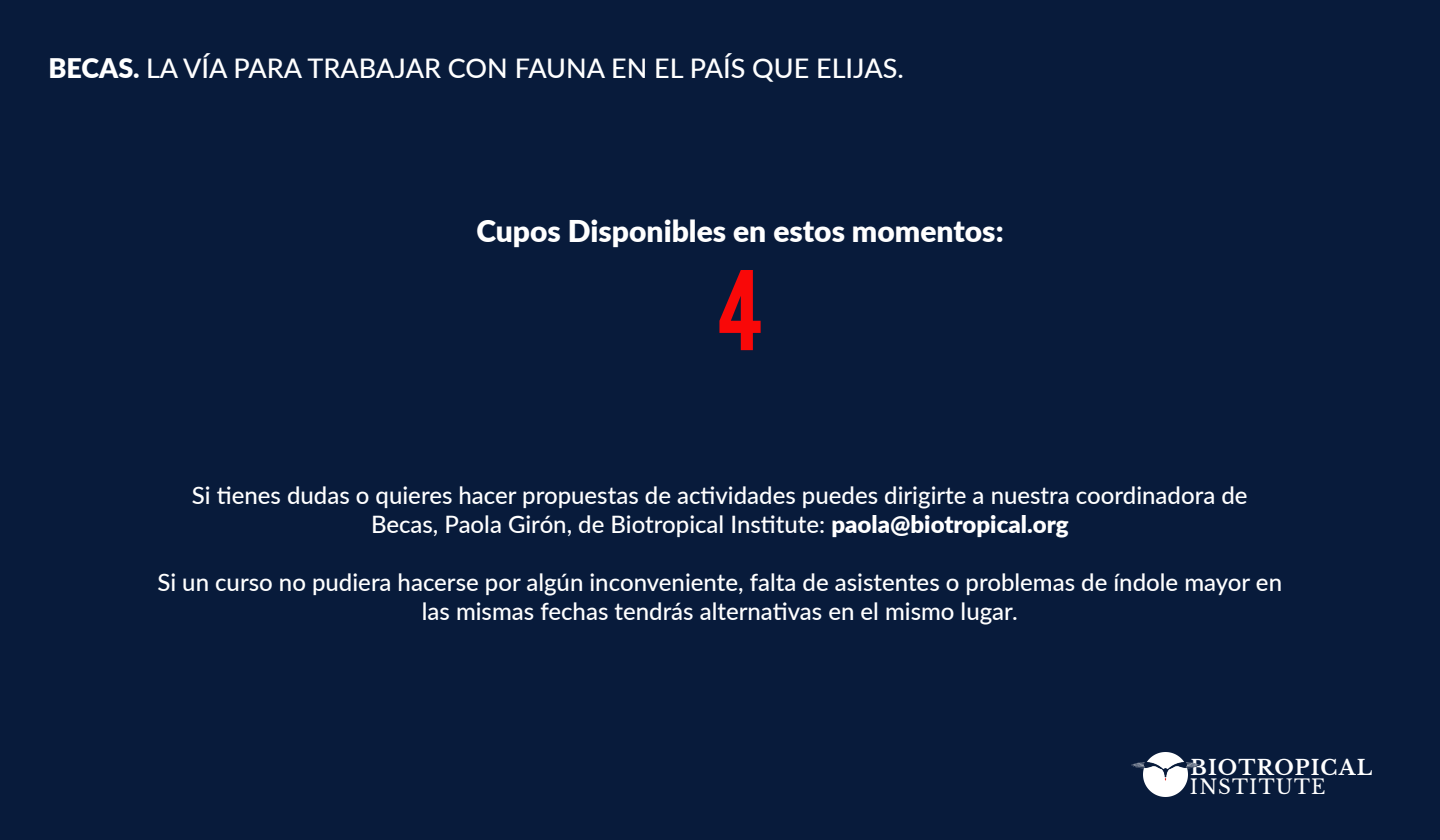
<style>
.page{position:relative;width:1440px;height:840px;background:#081b3b}
.page>*{position:absolute;margin:0;border:0;box-sizing:border-box;transform-origin:0 0}
.t1{font:90px "Bebas";color:#f90808}
.t2{font:900 30px "Lato";color:#fff}
.t3{font:500 27px "Lato";color:#fff}
.t4{font:500 24px/28.8px "Lato";color:#fff;text-align:center}
.t5{font:700 20.7px "Libre Baskerville";letter-spacing:.055em;color:#fff}
.t6{font:19.95px "Libre Baskerville";letter-spacing:.06em;color:#fff}
.s1{font-weight:900}
</style>
<div class="page">
<img style="left:1144px;top:752px;width:44px;height:44px">
<img style="left:1132px;top:763px;width:67px;height:17px">
<p class="t3" style="left:48px;top:49px;width:857px"><span class="s1">BECAS.</span> LA VÍA PARA TRABAJAR CON FAUNA EN EL PAÍS QUE ELIJAS.</p>
<p class="t2" style="left:476px;top:209px;width:529px">Cupos Disponibles en estos momentos:</p>
<h1 class="t1" style="left:715px;top:245px;width:51px">4</h1>
<p class="t4" style="left:192px;top:480px;width:1057px">Si tienes dudas o quieres hacer propuestas de actividades puedes dirigirte a nuestra coordinadora de<br>Becas, Paola Girón, de Biotropical Institute: <span class="s1">paola@biotropical.org</span></p>
<p class="t4" style="left:157px;top:567px;width:1126px">Si un curso no pudiera hacerse por algún inconveniente, falta de asistentes o problemas de índole mayor en las mismas fechas tendrás alternativas en el mismo lugar.</p>
<p class="t5" style="left:1190px;top:755px;width:183px">BIOTROPICAL</p>
<p class="t6" style="left:1190px;top:774px;width:137px">INSTITUTE</p>
</div>
